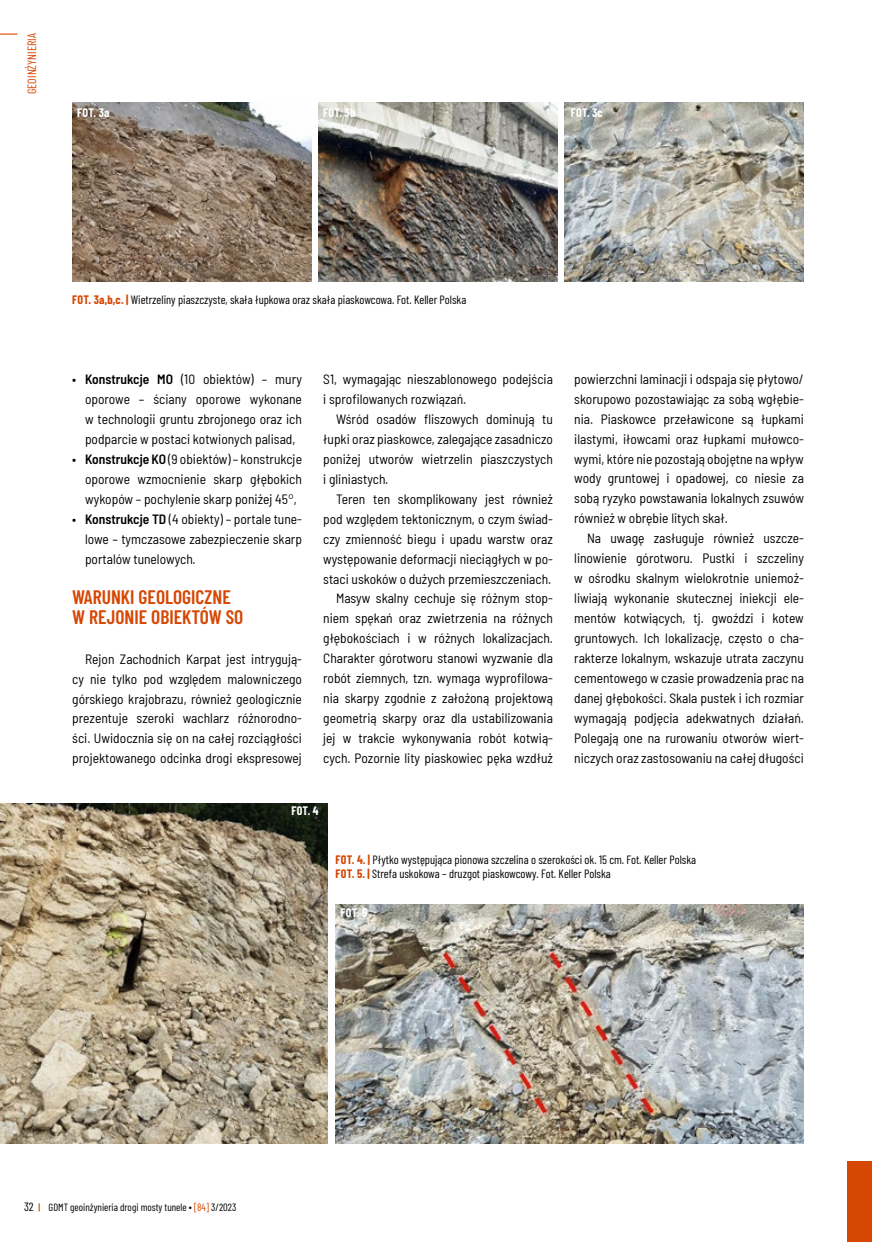
<style>
.page{position:relative;width:872px;height:1242px;background:#fff}
.page>*{position:absolute;margin:0;border:0;box-sizing:border-box;transform-origin:0 0}
.t1{font:600 19.5px/20px "Barlow Condensed";color:#d64703}
.t2{font:semi-condensed 13.5px/20px "Barlow";color:#000;text-align:justify}
.t3{font:12px/14.4px "Barlow Condensed";color:#000}
.t4{font:700 12px "Barlow Condensed";letter-spacing:.02em;color:#fff}
.t5{font:12px "Barlow Condensed";color:#d64703}
.t6{font:10.5px "Barlow Condensed";color:#000}
.s1{font-weight:700;color:#d64703}
.s2{font-weight:600}
.s3{font-family:"Korolev";font-weight:300;font-stretch:normal}
.s4{color:#d64703}
</style>
<div class="page">
<div style="left:847px;top:1161px;width:25px;height:81px;background:#d64703"></div>
<svg style="left:0;top:33px;width:17px;height:2px"></svg>
<img style="left:72px;top:102px;width:240px;height:180px">
<img style="left:318px;top:102px;width:240px;height:180px">
<img style="left:564px;top:102px;width:240px;height:180px">
<img style="left:336px;top:904px;width:468px;height:239px">
<img style="left:0;top:803px;width:327px;height:340px">
<p class="t5" style="left:23px;top:94px;width:62px;rotate:-90deg">GEOINŻYNIERIA</p>
<p class="t4" style="left:77px;top:104px;width:34px">FOT. 3a</p>
<p class="t4" style="left:323px;top:104px;width:34px">FOT. 3b</p>
<p class="t4" style="left:571px;top:104px;width:34px">FOT. 3c</p>
<p class="t3" style="left:72px;top:292px;width:395px"><span class="s1">FOT. 3a,b,c. |</span> Wietrzeliny piaszczyste, skała łupkowa oraz skała piaskowcowa. Fot. Keller Polska</p>
<p class="t2" style="left:85px;top:368px;width:218px;text-indent:-13px">• <span class="s2">Konstrukcje MO</span> (10 obiektów) – mury oporowe – ściany oporowe wykonane w technologii gruntu zbrojonego oraz ich podparcie w postaci kotwionych palisad,</p>
<p class="t2" style="left:85px;top:448px;width:218px;text-indent:-13px">• <span class="s2">Konstrukcje KO</span> (9 obiektów) – konstrukcje oporowe wzmocnienie skarp głębokich wykopów – pochylenie skarp poniżej 45<span class="s3">°</span>,</p>
<p class="t2" style="left:85px;top:508px;width:218px;text-indent:-13px">• <span class="s2">Konstrukcje TD</span> (4 obiekty) – portale tune&shy;lowe – tymczasowe zabezpieczenie skarp portalów tunelowych.</p>
<h1 class="t1" style="left:72px;top:585px;width:173px">WARUNKI GEOLOGICZNE<br>W REJONIE OBIEKTÓW SO</h1>
<p class="t2" style="left:72px;top:647px;width:231px;text-indent:13px">Rejon Zachodnich Karpat jest intrygują&shy;cy nie tylko pod względem malowniczego górskiego krajobrazu, również geologicznie prezentuje szeroki wachlarz różnorodno&shy;ści. Uwidocznia się on na całej rozciągłości projektowanego odcinka drogi ekspresowej</p>
<p class="t2" style="left:323px;top:368px;width:231px">S1, wymagając nieszablonowego podejścia i sprofilowanych rozwiązań.</p>
<p class="t2" style="left:323px;top:408px;width:231px;text-indent:13px">Wśród osadów fliszowych dominują tu łupki oraz piaskowce, zalegające zasadniczo poniżej utworów wietrzelin piaszczystych i gliniastych.</p>
<p class="t2" style="left:323px;top:488px;width:231px;text-align:right">Teren ten skomplikowany jest również pod względem tektonicznym, o czym świad&shy;czy zmienność biegu i upadu warstw oraz występowanie deformacji nieciągłych w po&shy;staci uskoków o dużych przemieszczeniach.<br>Masyw skalny cechuje się różnym stop&shy;niem spękań oraz zwietrzenia na różnych głębokościach i w różnych lokalizacjach.<br>Charakter górotworu stanowi wyzwanie dla robót ziemnych, tzn. wymaga wyprofilowa&shy;nia skarpy zgodnie z założoną projektową geometrią skarpy oraz dla ustabilizowania jej w trakcie wykonywania robót kotwią&shy;cych. Pozornie lity piaskowiec pęka wzdłuż</p>
<p class="t4" style="left:291px;top:802px;width:29px">FOT. 4</p>
<p class="t2" style="left:574px;top:368px;width:231px">powierzchni laminacji i odspaja się płytowo/ skorupowo pozostawiając za sobą wgłębie&shy;nia. Piaskowce przeławicone są łupkami ilastymi, iłowcami oraz łupkami mułowco&shy;wymi, które nie pozostają obojętne na wpływ wody gruntowej i opadowej, co niesie za sobą ryzyko powstawania lokalnych zsuwów również w obrębie litych skał.</p>
<p class="t2" style="left:574px;top:527px;width:231px;text-indent:13px">Na uwagę zasługuje również uszcze&shy;linowienie górotworu. Pustki i szczeliny w ośrodku skalnym wielokrotnie uniemoż&shy;liwiają wykonanie skutecznej iniekcji ele&shy;mentów kotwiących, tj. gwoździ i kotew gruntowych. Ich lokalizację, często o cha&shy;rakterze lokalnym, wskazuje utrata zaczynu cementowego w czasie prowadzenia prac na danej głębokości. Skala pustek i ich rozmiar wymagają podjęcia adekwatnych działań.<br>Polegają one na rurowaniu otworów wiert&shy;niczych oraz zastosowaniu na całej długości</p>
<p class="t3" style="left:335px;top:851px;width:362px"><span class="s1">FOT. 4. |</span> Płytko występująca pionowa szczelina o szerokości ok. 15 cm. Fot. Keller Polska<br><span class="s1">FOT. 5. |</span> Strefa uskokowa – druzgot piaskowcowy. Fot. Keller Polska</p>
<p class="t4" style="left:341px;top:904px;width:28px">FOT. 5</p>
<p class="t3" style="left:24px;top:1198px;width:11px">32</p>
<p class="t6" style="left:49px;top:1199px;width:189px">GDMT geoinżynieria drogi mosty tunele ∙ <span class="s4">[84]</span> 3/2023</p>
</div>
